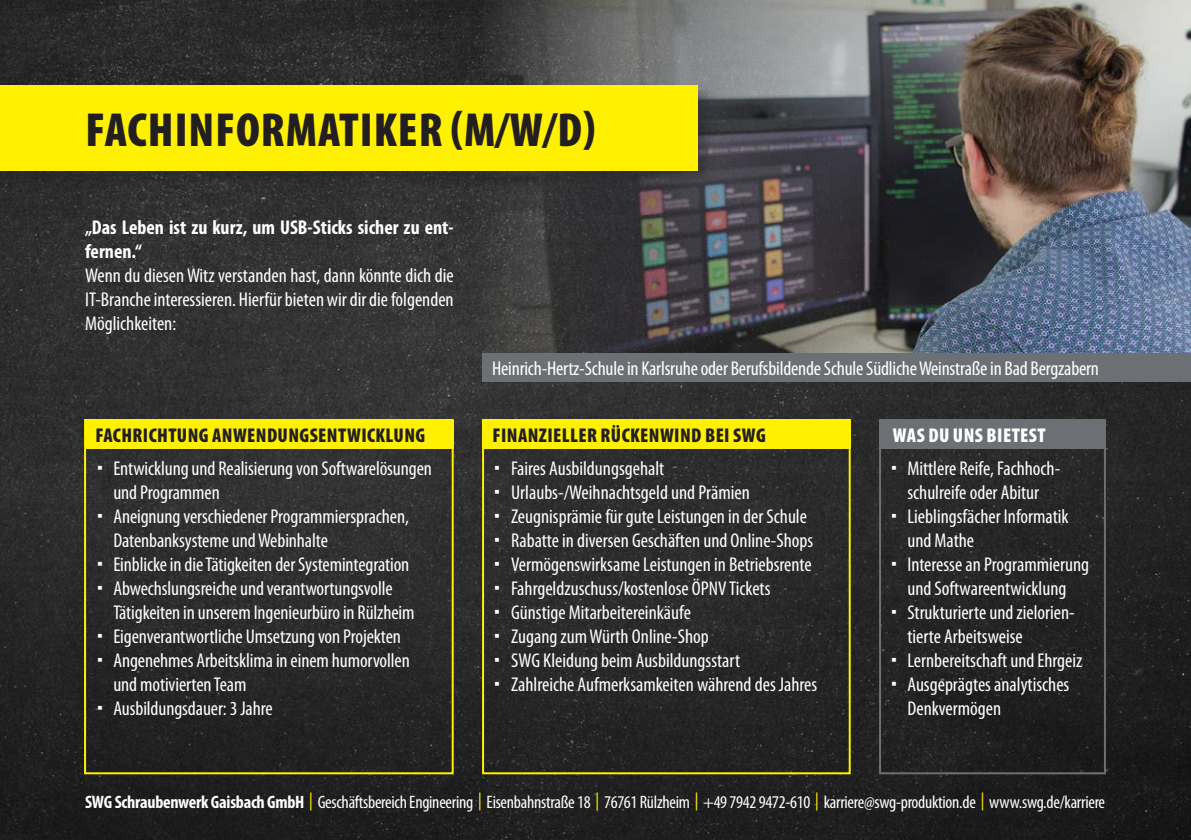
<style>
.page{position:relative;width:1191px;height:840px;background:#fff}
.page>*{position:absolute;margin:0;border:0;box-sizing:border-box;transform-origin:0 0}
.t1{font:900 condensed 48px "Myriad Pro";letter-spacing:.02em;color:#231f20}
.Mengentext{font:condensed 20px/24px "Myriad Pro";color:#fff}
.t2{font:900 condensed 20px "Myriad Pro";letter-spacing:.02em;color:#231f20}
.Mengentext-2{font:700 condensed 20px/24px "Myriad Pro";color:#fff}
.t3{font:900 condensed 20px "Myriad Pro";letter-spacing:.02em;color:#fff}
.t4{font:condensed 18px "Myriad Pro";letter-spacing:-.015em;color:#fff}
.s1{font-weight:700}
.s2{color:#fff101}
</style>
<div class="page">
<img style="left:0;top:0;width:1191px;height:839px">
<img style="left:482px;top:0;width:709px;height:353px">
<div style="left:0;top:82px;width:716px;height:107px;background:#231f20;opacity:.4"></div>
<div style="left:0;top:85px;width:697px;height:85px;background:#fff101"></div>
<div style="left:84px;top:419px;width:370px;height:354px;border:2px solid #fff101"></div>
<div style="left:482px;top:419px;width:368px;height:354px;border:2px solid #fff101"></div>
<div style="left:879px;top:419px;width:227px;height:354px;border:2px solid #6c7075"></div>
<div style="left:879px;top:420px;width:227px;height:28px;background:#6c7075"></div>
<div style="left:85px;top:420px;width:369px;height:28px;background:#fff101"></div>
<div style="left:482px;top:420px;width:368px;height:28px;background:#fff101"></div>
<div style="left:482px;top:353px;width:709px;height:28px;background:#6c7075"></div>
<svg style="left:98px;top:465px;width:4px;height:4px"></svg>
<svg style="left:98px;top:513px;width:4px;height:4px"></svg>
<svg style="left:98px;top:561px;width:4px;height:4px"></svg>
<svg style="left:98px;top:585px;width:4px;height:4px"></svg>
<svg style="left:98px;top:633px;width:4px;height:4px"></svg>
<svg style="left:98px;top:657px;width:4px;height:4px"></svg>
<svg style="left:98px;top:705px;width:4px;height:4px"></svg>
<svg style="left:495px;top:465px;width:4px;height:4px"></svg>
<svg style="left:495px;top:489px;width:4px;height:4px"></svg>
<svg style="left:495px;top:513px;width:4px;height:4px"></svg>
<svg style="left:495px;top:537px;width:4px;height:4px"></svg>
<svg style="left:495px;top:561px;width:4px;height:4px"></svg>
<svg style="left:495px;top:585px;width:4px;height:4px"></svg>
<svg style="left:495px;top:609px;width:4px;height:4px"></svg>
<svg style="left:495px;top:633px;width:4px;height:4px"></svg>
<svg style="left:495px;top:657px;width:4px;height:4px"></svg>
<svg style="left:495px;top:681px;width:4px;height:4px"></svg>
<svg style="left:892px;top:465px;width:4px;height:4px"></svg>
<svg style="left:892px;top:513px;width:4px;height:4px"></svg>
<svg style="left:892px;top:561px;width:4px;height:4px"></svg>
<svg style="left:892px;top:609px;width:4px;height:4px"></svg>
<svg style="left:892px;top:657px;width:4px;height:4px"></svg>
<svg style="left:892px;top:681px;width:4px;height:4px"></svg>
<p class="t1" style="left:86px;top:103px;width:511px">FACHINFORMATIKER (M/W/D)</p>
<p class="Mengentext-2" style="left:85px;top:215px;width:370px">„Das Leben ist zu kurz, um USB-Sticks sicher zu ent&shy;fernen.“</p>
<p class="Mengentext" style="left:85px;top:264px;width:370px;text-align:justify">Wenn du diesen Witz verstanden hast, dann könnte dich die IT-Branche interessieren. Hierfür bieten wir dir die folgenden Möglichkeiten:</p>
<p class="Mengentext" style="left:492px;top:356px;width:608px">Heinrich-Hertz-Schule in Karlsruhe oder Berufsbildende Schule Südliche Weinstraße in Bad Bergzabern</p>
<p class="t2" style="left:95px;top:423px;width:331px">FACHRICHTUNG ANWENDUNGSENTWICKLUNG</p>
<p class="t2" style="left:492px;top:423px;width:275px">FINANZIELLER RÜCKENWIND BEI SWG</p>
<p class="t3" style="left:893px;top:423px;width:154px">WAS DU UNS BIETEST</p>
<p class="Mengentext" style="left:113px;top:456px;width:320px">Entwicklung und Realisierung von Softwarelösungen und Programmen</p>
<p class="Mengentext" style="left:113px;top:504px;width:297px">Aneignung verschiedener Programmiersprachen,<br>Datenbanksysteme und Webinhalte</p>
<p class="Mengentext" style="left:113px;top:552px;width:297px">Einblicke in die Tätigkeiten der Systemintegration</p>
<p class="Mengentext" style="left:113px;top:576px;width:303px">Abwechslungsreiche und verantwortungsvolle<br>Tätigkeiten in unserem Ingenieurbüro in Rülzheim</p>
<p class="Mengentext" style="left:113px;top:624px;width:289px">Eigenverantwortliche Umsetzung von Projekten</p>
<p class="Mengentext" style="left:113px;top:648px;width:298px">Angenehmes Arbeitsklima in einem humorvollen</p>
<p class="Mengentext" style="left:113px;top:672px;width:134px">und motivierten Team</p>
<p class="Mengentext" style="left:113px;top:696px;width:161px">Ausbildungsdauer: 3 Jahre</p>
<p class="Mengentext" style="left:511px;top:456px;width:155px">Faires Ausbildungsgehalt</p>
<p class="Mengentext" style="left:511px;top:480px;width:240px">Urlaubs-/Weihnachtsgeld und Prämien</p>
<p class="Mengentext" style="left:511px;top:504px;width:297px">Zeugnisprämie für gute Leistungen in der Schule</p>
<p class="Mengentext" style="left:511px;top:528px;width:304px">Rabatte in diversen Geschäften und Online-Shops</p>
<p class="Mengentext" style="left:511px;top:552px;width:302px">Vermögenswirksame Leistungen in Betriebsrente</p>
<p class="Mengentext" style="left:511px;top:576px;width:261px">Fahrgeldzuschuss/kostenlose ÖPNV Tickets</p>
<p class="Mengentext" style="left:511px;top:600px;width:181px">Günstige Mitarbeitereinkäufe</p>
<p class="Mengentext" style="left:511px;top:624px;width:199px">Zugang zum Würth Online-Shop</p>
<p class="Mengentext" style="left:511px;top:648px;width:230px">SWG Kleidung beim Ausbildungsstart</p>
<p class="Mengentext" style="left:511px;top:672px;width:308px">Zahlreiche Aufmerksamkeiten während des Jahres</p>
<p class="Mengentext" style="left:907px;top:456px;width:154px">Mittlere Reife, Fachhoch&shy;schulreife oder Abitur</p>
<p class="Mengentext" style="left:907px;top:504px;width:163px">Lieblingsfächer Informatik und Mathe</p>
<p class="Mengentext" style="left:907px;top:552px;width:183px">Interesse an Programmierung und Softwareentwicklung</p>
<p class="Mengentext" style="left:907px;top:600px;width:169px">Strukturierte und zielorien&shy;tierte Arbeitsweise</p>
<p class="Mengentext" style="left:907px;top:648px;width:176px">Lernbereitschaft und Ehrgeiz</p>
<p class="Mengentext" style="left:907px;top:672px;width:163px">Ausgeprägtes analytisches<br>Denkvermögen</p>
<p class="t4" style="left:85px;top:792px;width:1021px"><span class="s1">SWG Schraubenwerk Gaisbach GmbH</span> <span class="s2">|</span> Geschäftsbereich Engineering <span class="s2">|</span> Eisenbahnstraße 18 <span class="s2">|</span> 76761 Rülzheim <span class="s2">|</span> +49 7942 9472-610 <span class="s2">|</span> karriere@swg-produktion.de <span class="s2">|</span> www.swg.de/karriere</p>
</div>
